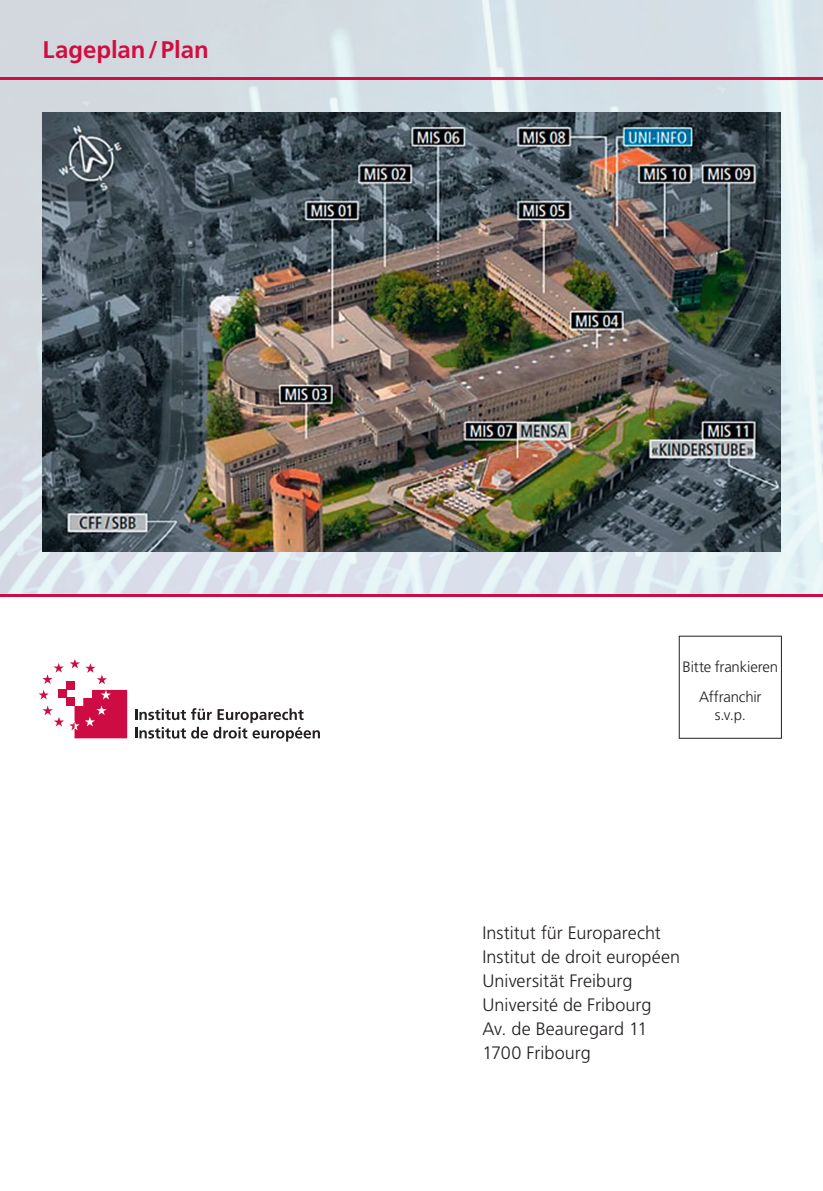
<style>
.page{position:relative;width:823px;height:1191px;background:#fff}
.page>*{position:absolute;margin:0;border:0;box-sizing:border-box;transform-origin:0 0}
.t1{font:700 24px "Frutiger";color:#d10e40}
.t2{font:300 18px/24px "Frutiger";color:#231f20}
.t3{font:300 15px/30px "Frutiger";letter-spacing:-.015em;color:#231f20;text-align:center}
</style>
<div class="page">
<img style="left:0;top:0;width:822px;height:594px">
<hr style="left:0;top:78px;width:822px;height:2px;background:#d10e40">
<hr style="left:0;top:594px;width:822px;height:2px;background:#ca0d45">
<svg style="left:678px;top:635px;width:103px;height:104px"></svg>
<svg style="left:42px;top:663px;width:22px;height:21px"></svg>
<svg style="left:39px;top:690px;width:88px;height:48px"></svg>
<div style="left:58px;top:690px;width:8px;height:8px;background:#cd0c44"></div>
<div style="left:66px;top:682px;width:8px;height:8px;background:#cd0c44"></div>
<div style="left:66px;top:698px;width:8px;height:8px;background:#cd0c44"></div>
<svg style="left:70px;top:659px;width:37px;height:25px"></svg>
<svg style="left:135px;top:708px;width:185px;height:33px"></svg>
<img style="left:43px;top:113px;width:737px;height:438px">
<h1 class="t1" style="left:43px;top:36px;width:167px">Lageplan / Plan</h1>
<p class="t3" style="left:682px;top:652px;width:97px">Bitte frankieren<br>Affranchir</p>
<p class="t3" style="left:714px;top:700px;width:32px">s.v.p.</p>
<p class="t2" style="left:482px;top:920px;width:199px">Institut für Europarecht<br>Institut de droit européen<br>Universität Freiburg<br>Université de Fribourg<br>Av. de Beauregard 11<br>1700 Fribourg</p>
</div>
